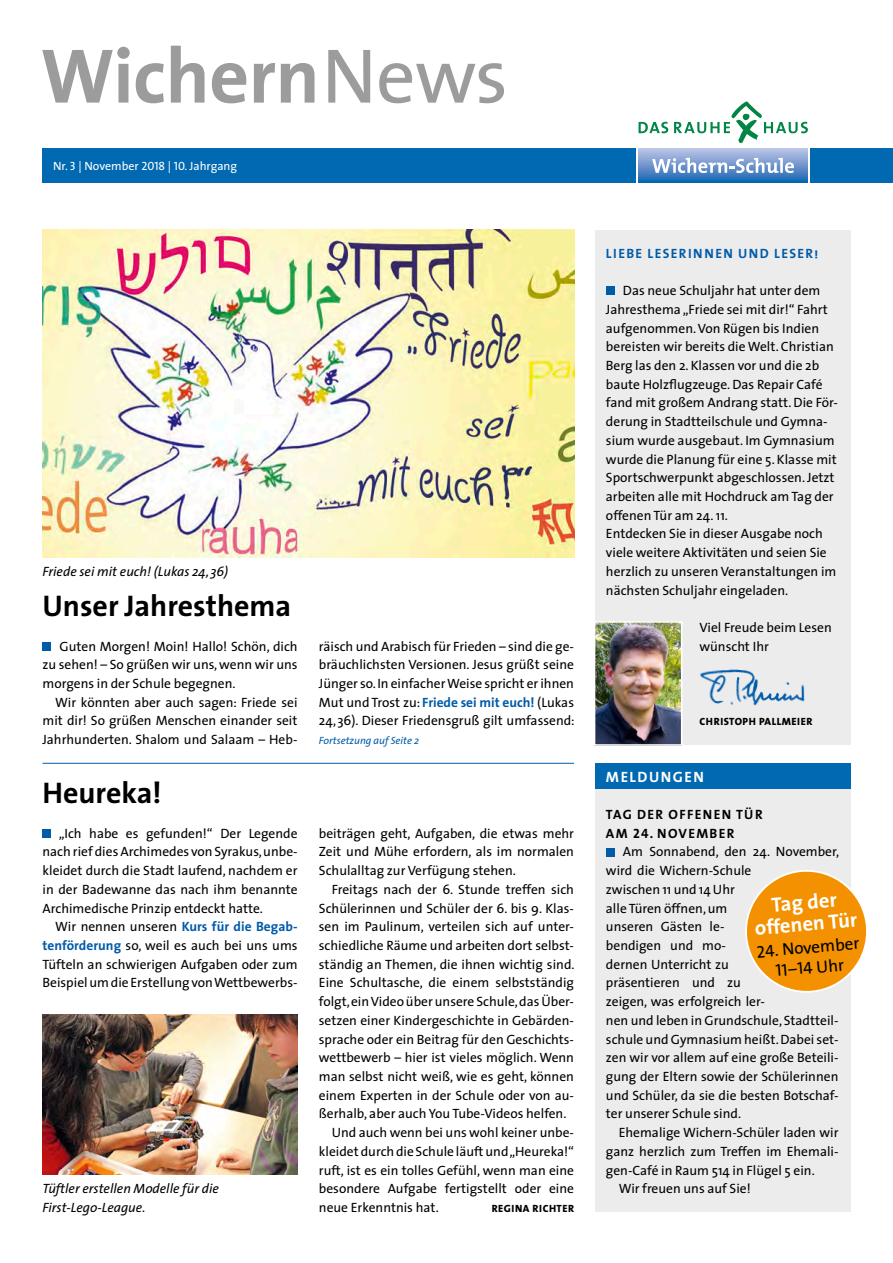
<style>
.page{position:relative;width:893px;height:1263px;background:#fff}
.page>*{position:absolute;margin:0;border:0;box-sizing:border-box;transform-origin:0 0}
.t1{font:700 78px "The Sans";letter-spacing:-.01em;color:#9c9c9c}
.Headline{font:700 30px "The Sans";color:#000}
.t2{font:700 20.7px/21.9px "The Sans";color:#fff;text-align:center}
.t3{font:17.1px "The Sans";color:#000}
.t4{font:17.1px "The Sans Caps";color:#000}
.Overline{font:15px "The Sans Bold Caps";letter-spacing:.1em;color:#fff}
.Copy{font:13.5px/18.8px "The Sans";color:#000;text-align:justify}
.Editorial{font:13.5px/18.8px "The Sans";color:#000}
.Kasten_Copy_1__Absat{font:13.5px/18.8px "The Sans";color:#000}
.Copy_1__Absatz{font:13.5px/18.8px "The Sans";color:#000;text-align:justify}
.Kasten_Copy{font:13.5px/18.8px "The Sans";color:#000;text-align:justify}
.BU{font:italic 13.5px/18.8px "The Sans";color:#000}
.Kasten_Headline{font:13.5px "The Sans Bold Caps";letter-spacing:.1em;color:#000}
.Copy-2{font:13.5px "The Sans Bold Caps";letter-spacing:.1em;color:#005ba9}
.t5{font:12px "The Sans";color:#fff}
.BU-2{font:italic 10.5px "The Sans";color:#005ba9}
.Autor{font:800 10.5px "The Sans";letter-spacing:.05em;color:#000}
.Copy-3{font:800 10.5px "The Sans";letter-spacing:.05em;color:#000}
.s1{font-weight:400}
.s2{font-family:"The Sans Caps"}
.s3{font-weight:700;color:#005ba9}
.s4{font-family:"The Sans"}
</style>
<div class="page">
<div style="left:595px;top:772px;width:255px;height:440px;background:#ececec"></div>
<div style="left:43px;top:149px;width:850px;height:34px;background:#0069b1"></div>
<svg style="left:636px;top:148px;width:174px;height:35px"></svg>
<hr style="left:639px;top:149px;width:169px;height:1px;background:#b9c6e6">
<hr style="left:639px;top:150px;width:169px;height:1px;background:#b6c3e5">
<hr style="left:639px;top:151px;width:169px;height:1px;background:#b1bfe3">
<hr style="left:639px;top:152px;width:169px;height:1px;background:#adbce2">
<hr style="left:639px;top:153px;width:169px;height:1px;background:#a8b9df">
<hr style="left:639px;top:154px;width:169px;height:1px;background:#a5b6de">
<hr style="left:639px;top:155px;width:169px;height:1px;background:#a0b3dc">
<hr style="left:639px;top:156px;width:169px;height:1px;background:#9bb0db">
<hr style="left:639px;top:157px;width:169px;height:1px;background:#98adda">
<hr style="left:639px;top:158px;width:169px;height:1px;background:#93aad8">
<hr style="left:639px;top:159px;width:169px;height:1px;background:#8da7d7">
<hr style="left:639px;top:160px;width:169px;height:1px;background:#89a4d5">
<hr style="left:639px;top:161px;width:169px;height:1px;background:#85a1d4">
<hr style="left:639px;top:162px;width:169px;height:1px;background:#809ed2">
<hr style="left:639px;top:163px;width:169px;height:1px;background:#7b9bd1">
<hr style="left:639px;top:164px;width:169px;height:1px;background:#7698cf">
<hr style="left:639px;top:165px;width:169px;height:1px;background:#7395ce">
<hr style="left:639px;top:166px;width:169px;height:1px;background:#6c92cb">
<hr style="left:639px;top:167px;width:169px;height:1px;background:#698fca">
<hr style="left:639px;top:168px;width:169px;height:1px;background:#628cc8">
<hr style="left:639px;top:169px;width:169px;height:1px;background:#5f89c6">
<hr style="left:639px;top:170px;width:169px;height:1px;background:#5986c5">
<hr style="left:639px;top:171px;width:169px;height:1px;background:#5483c3">
<hr style="left:639px;top:172px;width:169px;height:1px;background:#4f80c2">
<hr style="left:639px;top:173px;width:169px;height:1px;background:#487fc1">
<hr style="left:639px;top:174px;width:169px;height:1px;background:#437cbf">
<hr style="left:639px;top:175px;width:169px;height:1px;background:#3d79be">
<hr style="left:639px;top:176px;width:169px;height:1px;background:#3776bc">
<hr style="left:639px;top:177px;width:169px;height:1px;background:#2f74ba">
<hr style="left:639px;top:178px;width:169px;height:1px;background:#2871b8">
<hr style="left:639px;top:179px;width:169px;height:1px;background:#1d6fb6">
<hr style="left:639px;top:180px;width:169px;height:1px;background:#126cb5">
<hr style="left:639px;top:181px;width:169px;height:1px;background:#006ab3">
<hr style="left:639px;top:182px;width:169px;height:1px;background:#0067b2">
<hr style="left:639px;top:183px;width:169px;height:1px;background:#0067b1">
<svg style="left:652px;top:158px;width:142px;height:15px"></svg>
<svg style="left:639px;top:122px;width:29px;height:11px"></svg>
<svg style="left:674px;top:101px;width:134px;height:42px"></svg>
<div style="left:43px;top:642px;width:8px;height:9px;background:#005ba9"></div>
<div style="left:43px;top:829px;width:8px;height:9px;background:#005ba9"></div>
<img style="left:43px;top:1015px;width:255px;height:159px">
<div style="left:606px;top:848px;width:8px;height:8px;background:#005ba9"></div>
<div style="left:595px;top:763px;width:255px;height:25px;background:#0069b1"></div>
<div style="left:595px;top:230px;width:255px;height:514px;background:#ececec"></div>
<div style="left:606px;top:287px;width:8px;height:8px;background:#005ba9"></div>
<img style="left:700px;top:669px;width:105px;height:37px">
<img style="left:597px;top:624px;width:82px;height:119px">
<div style="left:594px;top:621px;width:88px;height:125px;border:2px solid #fff"></div>
<img style="left:43px;top:230px;width:531px;height:327px">
<hr style="left:43px;top:763px;width:531px;height:1px;background:#005ba9">
<svg style="left:745px;top:868px;width:122px;height:126px"></svg>
<p class="t1" style="left:40px;top:11px;width:469px">Wichern<span class="s1">News</span></p>
<p class="t5" style="left:53px;top:156px;width:186px">Nr. <span class="s2">3</span> | November <span class="s2">2018 | 10.</span> Jahrgang</p>
<p class="BU" style="left:43px;top:561px;width:187px">Friede sei mit euch! (Lukas 24,36)</p>
<p class="Headline" style="left:43px;top:581px;width:250px">Unser Jahresthema</p>
<p class="Copy_1__Absatz" style="left:43px;top:636px;width:257px;text-indent:17px">Guten Morgen! Moin! Hallo! Schön, dich zu sehen! – So grüßen wir uns, wenn wir uns morgens in der Schule begegnen.</p>
<p class="Copy" style="left:43px;top:692px;width:257px;text-indent:13px">Wir könnten aber auch sagen: Friede sei mit dir! So grüßen Menschen einander seit Jahrhunderten. Shalom und Salaam – Heb-</p>
<p class="Headline" style="left:43px;top:768px;width:121px">Heureka!</p>
<p class="Copy_1__Absatz" style="left:43px;top:823px;width:257px;text-indent:16px">„Ich habe es gefunden!“ Der Legende nach rief dies Archimedes von Syrakus, unbe&shy;kleidet durch die Stadt laufend, nachdem er in der Badewanne das nach ihm benannte Archimedische Prinzip entdeckt hatte.</p>
<p class="Copy" style="left:43px;top:917px;width:257px;text-indent:13px">Wir nennen unseren <span class="s3">Kurs für die Begab&shy;tenförderung</span> so, weil es auch bei uns ums Tüfteln an schwierigen Aufgaben oder zum Beispiel um die Erstellung von Wettbewerbs-</p>
<p class="BU" style="left:43px;top:1179px;width:178px">Tüftler erstellen Modelle für die<br>First-Lego-League.</p>
<p class="Copy" style="left:319px;top:636px;width:257px">räisch und Arabisch für Frieden – sind die ge&shy;bräuchlichsten Versionen. Jesus grüßt seine Jünger so. In einfacher Weise spricht er ihnen Mut und Trost zu: <span class="s3">Friede sei mit euch!</span> (Lukas 24,36). Dieser Friedensgruß gilt umfassend:</p>
<p class="BU-2" style="left:319px;top:732px;width:102px">Fortsetzung auf Seite 2</p>
<p class="Copy" style="left:319px;top:823px;width:257px">beiträgen geht, Aufgaben, die etwas mehr Zeit und Mühe erfordern, als im normalen Schulalltag zur Verfügung stehen.</p>
<p class="Copy" style="left:319px;top:879px;width:257px;text-indent:13px">Freitags nach der 6. Stunde treffen sich Schülerinnen und Schüler der 6. bis 9. Klas&shy;sen im Paulinum, verteilen sich auf unter&shy;schiedliche Räume und arbeiten dort selbst&shy;ständig an Themen, die ihnen wichtig sind.<br>Eine Schultasche, die einem selbstständig folgt, ein Video über unsere Schule, das Über&shy;setzen einer Kindergeschichte in Gebärden&shy;sprache oder ein Beitrag für den Geschichts&shy;wettbewerb – hier ist vieles möglich. Wenn man selbst nicht weiß, wie es geht, können einem Experten in der Schule oder von au&shy;ßerhalb, aber auch You Tube-Videos helfen.</p>
<p class="Copy" style="left:319px;top:1123px;width:257px;text-indent:13px">Und auch wenn bei uns wohl keiner unbe&shy;kleidet durch die Schule läuft und „Heureka!“ ruft, ist es ein tolles Gefühl, wenn man eine besondere Aufgabe fertigstellt oder eine neue Erkenntnis hat.</p>
<p class="Copy-3" style="left:492px;top:1199px;width:84px">REGINA RICHTER</p>
<p class="Copy-2" style="left:606px;top:242px;width:214px">LIEBE LESERINNEN UND LESER!</p>
<p class="Editorial" style="left:606px;top:281px;width:234px;text-indent:17px">Das neue Schuljahr hat unter dem Jahresthema „Friede sei mit dir!“ Fahrt aufgenommen. Von Rügen bis Indien bereisten wir bereits die Welt. Christian Berg las den 2. Klassen vor und die 2b baute Holzflugzeuge. Das Repair Café fand mit großem Andrang statt. Die För&shy;derung in Stadtteilschule und Gymna&shy;sium wurde ausgebaut. Im Gymnasium wurde die Planung für eine 5. Klasse mit Sportschwerpunkt abgeschlossen. Jetzt arbeiten alle mit Hochdruck am Tag der offenen Tür am 24. 11.</p>
<p class="Editorial" style="left:606px;top:524px;width:232px">Entdecken Sie in dieser Ausgabe noch viele weitere Aktivitäten und seien Sie herzlich zu unseren Veranstaltungen im nächsten Schuljahr eingeladen.</p>
<p class="Editorial" style="left:699px;top:618px;width:134px">Viel Freude beim Lesen wünscht Ihr</p>
<p class="Autor" style="left:699px;top:713px;width:114px">CHRISTOPH PALLMEIER</p>
<p class="Overline" style="left:606px;top:764px;width:99px">MELDUNGEN</p>
<p class="Kasten_Headline" style="left:606px;top:803px;width:158px">TAG DER OFFENEN TÜR</p>
<p class="Kasten_Headline" style="left:606px;top:822px;width:130px">AM 24. NOVEMBER</p>
<p class="Kasten_Copy_1__Absat" style="left:606px;top:842px;width:235px;text-indent:17px">Am Sonnabend, den 24. November, wird die Wichern-Schule<br>zwischen 11 und 14 Uhr<br>alle Türen öffnen, um<br>unseren Gästen le-<br>bendigen und mo-<br>dernen Unterricht zu<br>präsentieren und zu<br>zeigen, was erfolgreich ler-<br>nen und leben in Grundschule, Stadtteil&shy;schule und Gymnasium heißt. Dabei set&shy;zen wir vor allem auf eine große Beteili&shy;gung der Eltern sowie der Schülerinnen und Schüler, da sie die besten Botschaf&shy;ter unserer Schule sind.</p>
<p class="Kasten_Copy" style="left:606px;top:1123px;width:234px;text-indent:13px">Ehemalige Wichern-Schüler laden wir ganz herzlich zum Treffen im Ehemali&shy;gen-Café in Raum 514 in Flügel 5 ein.</p>
<p class="Kasten_Copy" style="left:619px;top:1179px;width:134px">Wir freuen uns auf Sie!</p>
<p class="t2" style="left:752px;top:895px;width:104px;rotate:-5deg">Tag der offenen Tür</p>
<p class="t3" style="left:755px;top:938px;width:105px;rotate:-5deg"><span class="s2">24.</span> November</p>
<p class="t4" style="left:774px;top:956px;width:70px;rotate:-5deg">11–14 <span class="s4">Uhr</span></p>
</div>
